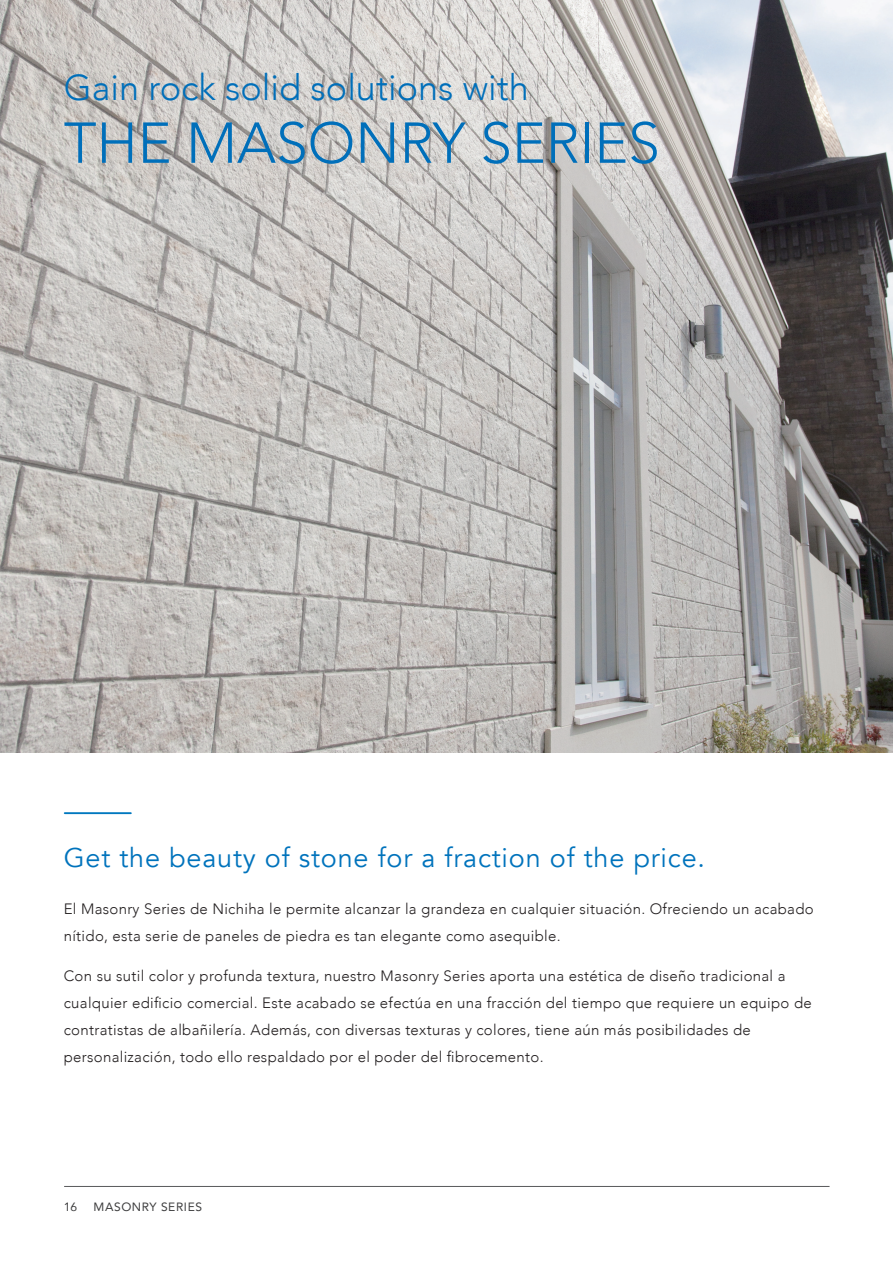
<style>
.page{position:relative;width:893px;height:1263px;background:#fff}
.page>*{position:absolute;margin:0;border:0;box-sizing:border-box;transform-origin:0 0}
.t1{font:300 57px "Avenir";color:#006fba}
.t2{font:300 36px "Avenir";color:#006fba}
.t3{font:27px "Avenir";letter-spacing:.03em;color:#0073bc}
.t4{font:300 15px/27px "Avenir";letter-spacing:.02em;color:#231f20}
.t5{font:12px "Avenir";letter-spacing:.05em;color:#3e3e3f}
</style>
<div class="page">
<hr style="left:64px;top:1186px;width:765px;height:1px;background:#57585a">
<img style="left:0;top:0;width:893px;height:753px">
<hr style="left:65px;top:812px;width:66px;height:2px;background:#0078bf">
<h2 class="t2" style="left:64px;top:66px;width:466px">Gain rock solid solutions with</h2>
<h1 class="t1" style="left:64px;top:109px;width:597px">THE MASONRY SERIES</h1>
<h3 class="t3" style="left:64px;top:841px;width:643px">Get the beauty of stone for a fraction of the price.</h3>
<p class="t4" style="left:64px;top:895px;width:751px">El Masonry Series de Nichiha le permite alcanzar la grandeza en cualquier situación. Ofreciendo un acabado nítido, esta serie de paneles de piedra es tan elegante como asequible.</p>
<p class="t4" style="left:64px;top:963px;width:749px">Con su sutil color y profunda textura, nuestro Masonry Series aporta una estética de diseño tradicional a cualquier edificio comercial. Este acabado se efectúa en una fracción del tiempo que requiere un equipo de contratistas de albañilería. Además, con diversas texturas y colores, tiene aún más posibilidades de personalización, todo ello respaldado por el poder del fibrocemento.</p>
<p class="t5" style="left:64px;top:1198px;width:15px">16</p>
<p class="t5" style="left:94px;top:1197px;width:83px">MASONRY SERIES</p>
</div>
